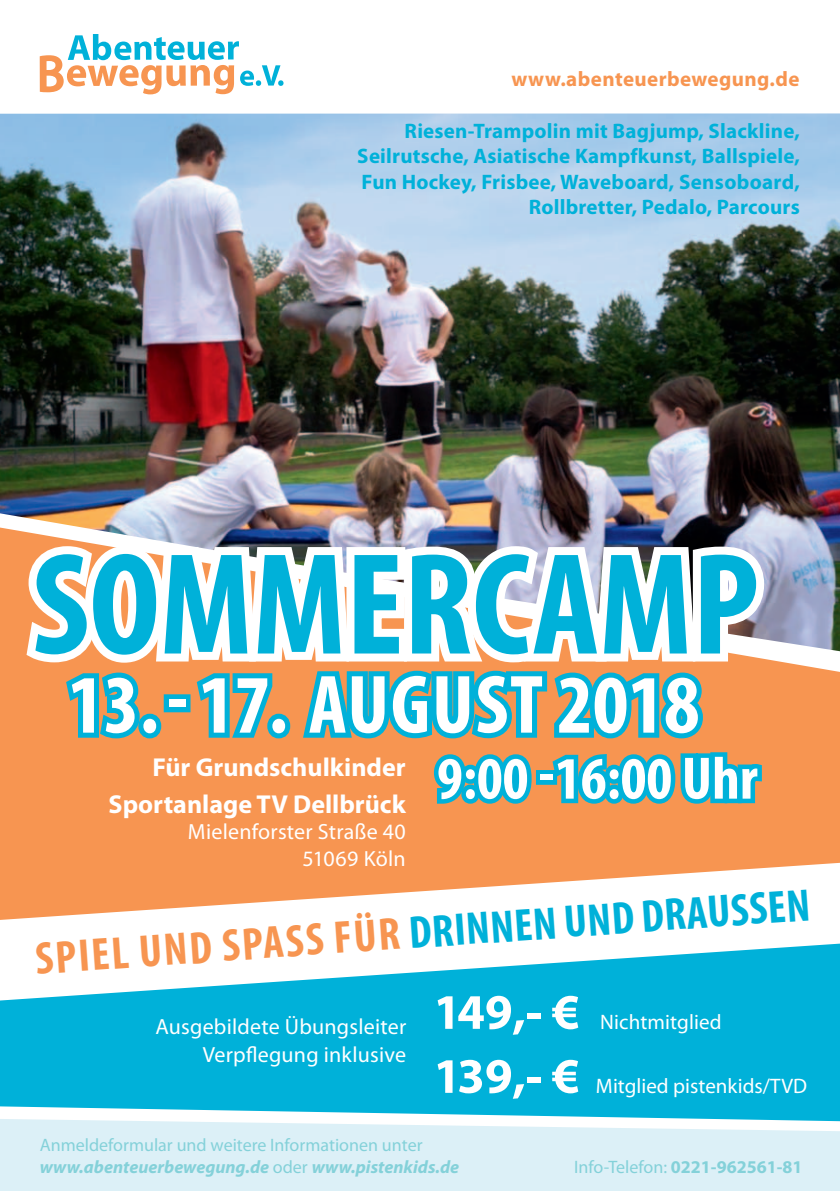
<style>
.page{position:relative;width:840px;height:1191px;background:#fff}
.page>*{position:absolute;margin:0;border:0;box-sizing:border-box;transform-origin:0 0}
.t1{font:700 condensed 146px "Myriad Pro";color:#00b1d9}
.t2{font:700 condensed 83.6px "Myriad Pro";color:#fff}
.t3{font:700 condensed 60.4px "Myriad Pro";color:#fff}
.t4{font:700 50px "Myriad Pro";color:#fff}
.t5{font:700 condensed 46px "Myriad Pro";color:#00b1d9}
.t6{font:700 condensed 46px "Myriad Pro";color:#f79551}
.t7{font:700 26px "Myriad Pro";color:#fff}
.t8{font:22px/28px "Myriad Pro";letter-spacing:.01em;color:#fff;text-align:right}
.t9{font:700 21px/25.2px "Myriad Pro";letter-spacing:.01em;color:#00b1d9;text-align:right}
.t10{font:21px "Myriad Pro";color:#fff}
.t11{font:700 21px "Myriad Pro";letter-spacing:.02em;color:#f79551}
.t12{font:18px/22px "Myriad Pro";color:#84d1d9}
.t13{font:700 18px "Myriad Pro";color:#84d1d9}
.s1{color:#f79551}
.s2{font-weight:700;font-size:50px}
.s3{font-weight:700;font-style:italic}
.s4{font-weight:400}
</style>
<div class="page">
<img style="left:0;top:113px;width:839px;height:388px">
<svg style="left:0;top:943px;width:839px;height:176px;background:#18b8dc"></svg>
<svg style="left:0;top:1119px;width:839px;height:72px;background:#def1f7"></svg>
<img style="left:0;top:501px;width:839px;height:419px">
<svg style="left:40px;top:34px;width:243px;height:60px"></svg>
<svg style="left:14px;top:533px;width:761px;height:275px"></svg>
<svg style="left:31px;top:914px;width:180px;height:65px"></svg>
<svg style="left:217px;top:871px;width:596px;height:94px"></svg>
<p class="t11" style="left:511px;top:65px;width:289px">www.abenteuerbewegung.de</p>
<p class="t9" style="left:357px;top:118px;width:444px">Riesen-Trampolin mit Bagjump, Slackline, Seilrutsche, Asiatische Kampfkunst, Ballspiele, Fun Hockey, Frisbee, Waveboard, Sensoboard, Rollbretter, Pedalo, Parcours</p>
<h1 class="t1" style="left:32px;top:513px;width:728px">SOMMERCAMP</h1>
<h2 class="t2" style="left:68px;top:652px;width:632px">13. - 17. AUGUST 2018</h2>
<h3 class="t3" style="left:437px;top:740px;width:322px">9:00 -16:00 UHR</h3>
<p class="t7" style="left:152px;top:750px;width:255px">Für Grundschulkinder</p>
<p class="t7" style="left:108px;top:787px;width:298px">Sportanlage TV Dellbrück</p>
<p class="t8" style="left:188px;top:818px;width:219px;line-height:26.4px">Mielenforster Straße 40<br>51069 Köln</p>
<h3 class="t6" style="left:34px;top:930px;width:211px;rotate:-4deg">SP IEL UND SPASS</h3>
<h3 class="t5" style="left:331px;top:909px;width:478px;rotate:-4deg"><span class="s1">FÜR</span> DR INNEN UND DRA USSE N</h3>
<p class="t8" style="left:155px;top:1012px;width:252px">Ausgebildete Übungsleiter<br>Verpflegung inklusive</p>
<h3 class="t4" style="left:433px;top:979px;width:148px">149,- €</h3>
<p class="t10" style="left:599px;top:1008px;width:123px">Nichtmitglied</p>
<p class="t10" style="left:433px;top:1072px;width:375px"><span class="s2">139,- €</span> Mitglied pistenkids/TVD</p>
<p class="t12" style="left:40px;top:1134px;width:421px">Anmeldeformular und weitere Informationen unter <span class="s3">www.abenteuerbewegung.de</span> oder <span class="s3">www.pistenkids.de</span></p>
<p class="t13" style="left:573px;top:1155px;width:230px"><span class="s4">Info-Telefon:</span> 0221-962561-81</p>
</div>
